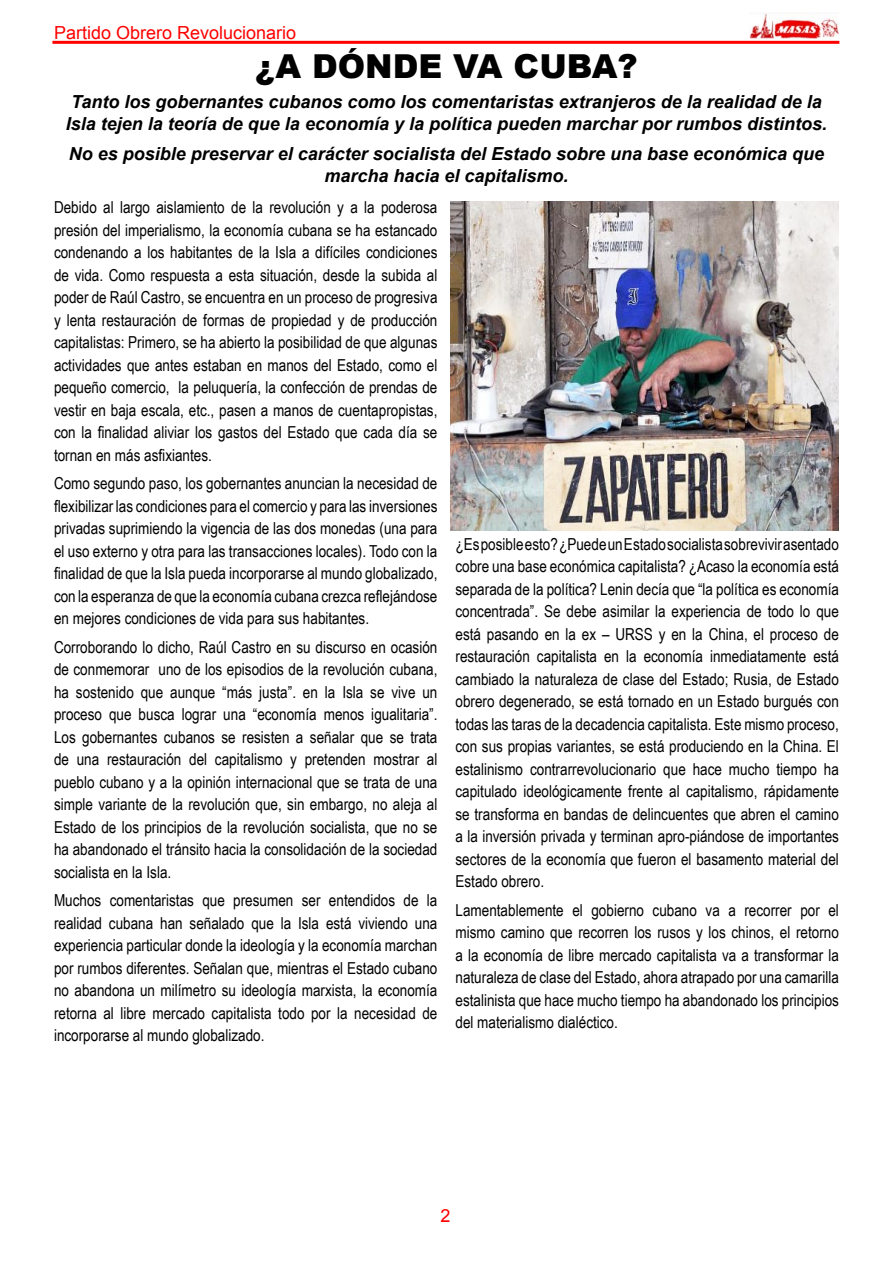
<style>
.page{position:relative;width:893px;height:1263px;background:#fff}
.page>*{position:absolute;margin:0;border:0;box-sizing:border-box;transform-origin:0 0}
.t1{font:900 33px "Arial";color:#000}
.Texto_independiente{font:italic 700 18px/21.6px "Arial";color:#000}
.t2{font:18px "Arial";color:#f00}
.Texto_independiente_2{font:16.5px/22.5px "Arial Narrow";color:#000;text-align:justify}
</style>
<div class="page">
<img style="left:749px;top:12px;width:90px;height:26px">
<hr style="left:52px;top:41px;width:787px;height:3px;background:#f00">
<img style="left:451px;top:201px;width:388px;height:329px">
<p class="t2" style="left:54px;top:21px;width:244px">Partido Obrero Revolucionario</p>
<p class="t1" style="left:255px;top:42px;width:384px">¿A DÓNDE VA CUBA?</p>
<p class="Texto_independiente" style="left:66px;top:92px;width:763px">Tanto los gobernantes cubanos como los comentaristas extranjeros de la realidad de la<br>Isla tejen la teoría de que la economía y la política pueden marchar por rumbos distintos.</p>
<p class="Texto_independiente" style="left:69px;top:144px;width:757px;text-align:center">No es posible preservar el carácter socialista del Estado sobre una base económica que marcha hacia el capitalismo.</p>
<p class="Texto_independiente_2" style="left:54px;top:195px;width:385px">Debido al largo aislamiento de la revolución y a la poderosa presión del imperialismo, la economía cubana se ha estancado condenando a los habitantes de la Isla a difíciles condiciones de vida. Como respuesta a esta situación, desde la subida al poder de Raúl Castro, se encuentra en un proceso de progresiva y lenta restauración de formas de propiedad y de producción capitalistas: Primero, se ha abierto la posibilidad de que algunas actividades que antes estaban en manos del Estado, como el pequeño comercio, la peluquería, la confección de prendas de vestir en baja escala, etc., pasen a manos de cuentapropistas, con la finalidad aliviar los gastos del Estado que cada día se tornan en más asfixiantes.</p>
<p class="Texto_independiente_2" style="left:54px;top:471px;width:385px">Como segundo paso, los gobernantes anuncian la necesidad de flexibilizar las condiciones para el comercio y para las inversiones privadas suprimiendo la vigencia de las dos monedas (una para el uso externo y otra para las transacciones locales). Todo con la finalidad de que la Isla pueda incorporarse al mundo globalizado, con la esperanza de que la economía cubana crezca reflejándose en mejores condiciones de vida para sus habitantes.</p>
<p class="Texto_independiente_2" style="left:54px;top:635px;width:385px">Corroborando lo dicho, Raúl Castro en su discurso en ocasión de conmemorar uno de los episodios de la revolución cubana, ha sostenido que aunque “más justa”. en la Isla se vive un proceso que busca lograr una “economía menos igualitaria”.<br>Los gobernantes cubanos se resisten a señalar que se trata de una restauración del capitalismo y pretenden mostrar al pueblo cubano y a la opinión internacional que se trata de una simple variante de la revolución que, sin embargo, no aleja al Estado de los principios de la revolución socialista, que no se ha abandonado el tránsito hacia la consolidación de la sociedad socialista en la Isla.</p>
<p class="Texto_independiente_2" style="left:54px;top:888px;width:385px">Muchos comentaristas que presumen ser entendidos de la realidad cubana han señalado que la Isla está viviendo una experiencia particular donde la ideología y la economía marchan por rumbos diferentes. Señalan que, mientras el Estado cubano no abandona un milímetro su ideología marxista, la economía retorna al libre mercado capitalista todo por la necesidad de incorporarse al mundo globalizado.</p>
<p class="Texto_independiente_2" style="left:455px;top:532px;width:385px">¿Es posible esto? ¿Puede un Estado socialista sobrevivir asentado cobre una base económica capitalista? ¿Acaso la economía está separada de la política? Lenin decía que “la política es economía concentrada”. Se debe asimilar la experiencia de todo lo que está pasando en la ex – URSS y en la China, el proceso de restauración capitalista en la economía inmediatamente está cambiado la naturaleza de clase del Estado; Rusia, de Estado obrero degenerado, se está tornado en un Estado burgués con todas las taras de la decadencia capitalista. Este mismo proceso, con sus propias variantes, se está produciendo en la China. El estalinismo contrarrevolucionario que hace mucho tiempo ha capitulado ideológicamente frente al capitalismo, rápidamente se transforma en bandas de delincuentes que abren el camino a la inversión privada y terminan apro-piándose de importantes sectores de la economía que fueron el basamento material del Estado obrero.</p>
<p class="Texto_independiente_2" style="left:455px;top:898px;width:385px">Lamentablemente el gobierno cubano va a recorrer por el mismo camino que recorren los rusos y los chinos, el retorno a la economía de libre mercado capitalista va a transformar la naturaleza de clase del Estado, ahora atrapado por una camarilla estalinista que hace mucho tiempo ha abandonado los principios del materialismo dialéctico.</p>
<p class="t2" style="left:440px;top:1204px;width:12px">2</p>
</div>
